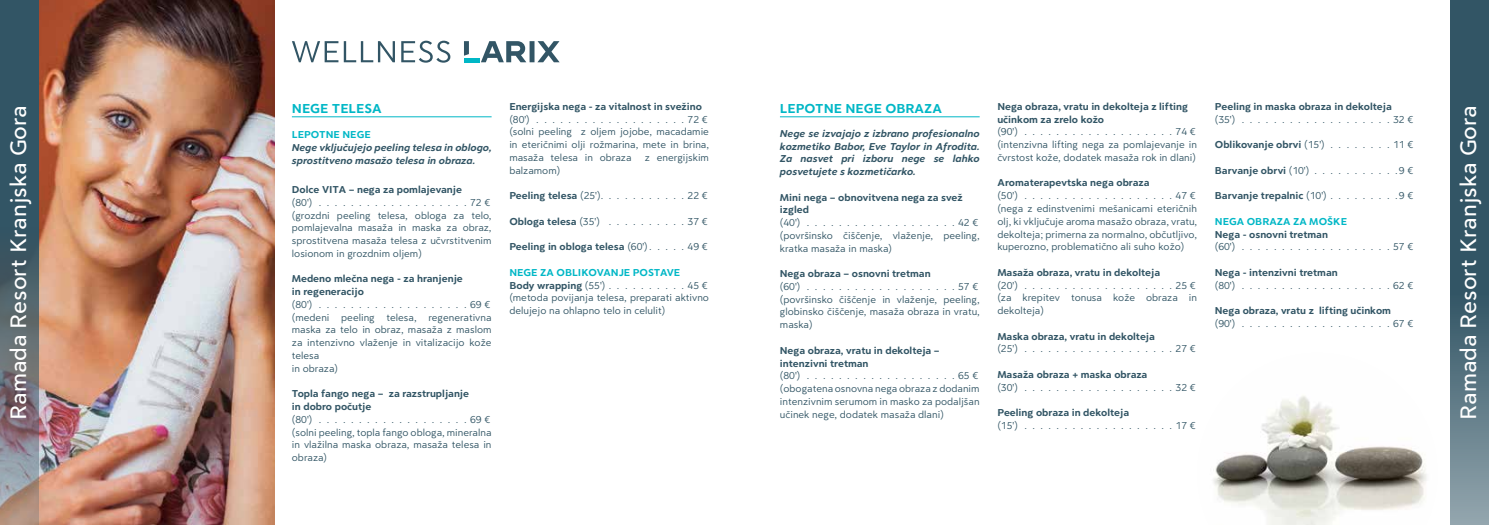
<style>
.page{position:relative;width:1489px;height:525px;background:#fff}
.page>*{position:absolute;margin:0;border:0;box-sizing:border-box;transform-origin:0 0}
.t1{font:500 23.75px "Clarika Pro Grot";color:#fff}
.t2{font:700 13.75px "Clarika Pro Grot";color:#00b7c6}
.t3{font:10.62px/12.8px "Clarika Pro Grot";color:#325565;text-align:justify}
.t4{font:700 10.62px/12.8px "Clarika Pro Grot";color:#325565}
.t5{font:italic 700 10.62px/12.8px "Clarika Pro Grot";color:#325565}
.t6{font:700 10.62px/12.8px "Clarika Pro Grot";color:#00b7c6}
.s1{font-weight:400}
.s2{font-weight:700}
.s3{color:#325565}
.s4{font-weight:400;color:#325565}
</style>
<div class="page">
<img style="left:39px;top:0;width:235px;height:524px">
<hr style="left:292px;top:116px;width:199px;height:1px;background:#00b7c6">
<hr style="left:780px;top:116px;width:199px;height:1px;background:#00b7c6">
<svg style="left:1450px;top:0;width:38px;height:524px;background:#476675"></svg>
<svg style="left:0;top:0;width:39px;height:524px;background:#55656f"></svg>
<svg style="left:464px;top:41px;width:95px;height:21px"></svg>
<hr style="left:464px;top:58px;width:15px;height:4px;background:#00b7c6">
<svg style="left:292px;top:41px;width:158px;height:22px"></svg>
<img style="left:1213px;top:395px;width:214px;height:129px">
<p class="t4" style="left:997px;top:99px;width:192px">Nega obraza, vratu in dekolteja z lifting učinkom za zrelo kožo</p>
<p class="t3" style="left:997px;top:125px;width:22px">(90')</p>
<p class="t4" style="left:509px;top:99px;width:194px">Energijska nega - za vitalnost in svežino</p>
<p class="t3" style="left:509px;top:112px;width:22px">(80')</p>
<p class="t4" style="left:1214px;top:99px;width:178px">Peeling in maska obraza in dekolteja</p>
<p class="t3" style="left:1214px;top:112px;width:22px">(35')</p>
<p class="t3" style="left:1392px;top:112px;width:22px">32 €</p>
<p class="t4" style="left:1214px;top:138px;width:111px">Oblikovanje obrvi <span class="s1">(15')</span></p>
<p class="t3" style="left:1392px;top:138px;width:22px">11 €</p>
<p class="t3" style="left:1214px;top:163px;width:200px"><span class="s2">Barvanje obrvi</span> (10') . . . . . . . . . . 9 €</p>
<p class="t4" style="left:1214px;top:189px;width:200px">Barvanje trepalnic <span class="s1">(10') . . . . . . . . 9 €</span></p>
<p class="t6" style="left:1214px;top:214px;width:134px">NEGA OBRAZA ZA MOŠKE</p>
<p class="t4" style="left:1214px;top:227px;width:115px">Nega - osnovni tretman</p>
<p class="t3" style="left:1214px;top:240px;width:22px">(60')</p>
<p class="t3" style="left:1392px;top:240px;width:22px">57 €</p>
<p class="t4" style="left:1214px;top:265px;width:124px">Nega - intenzivni tretman</p>
<p class="t3" style="left:1214px;top:278px;width:22px">(80')</p>
<p class="t3" style="left:1392px;top:278px;width:22px">62 €</p>
<p class="t4" style="left:1214px;top:303px;width:178px">Nega obraza, vratu z lifting učinkom</p>
<p class="t3" style="left:1214px;top:316px;width:22px">(90')</p>
<p class="t3" style="left:1392px;top:316px;width:22px">67 €</p>
<p class="t2" style="left:292px;top:100px;width:91px">NEGE TELESA</p>
<p class="t6" style="left:292px;top:128px;width:80px">LEPOTNE NEGE</p>
<p class="t5" style="left:292px;top:141px;width:201px">Nege vključujejo peeling telesa in oblogo, sprostitveno masažo telesa in obraza.</p>
<p class="t4" style="left:292px;top:183px;width:172px">Dolce VITA – nega za pomlajevanje</p>
<p class="t3" style="left:292px;top:195px;width:22px">(80')</p>
<p class="t2" style="left:780px;top:100px;width:163px">LEPOTNE NEGE OBRAZA</p>
<p class="t5" style="left:780px;top:126px;width:201px;text-align:justify">Nege se izvajajo z izbrano profesionalno kozmetiko Babor, Eve Taylor in Afrodita.<br>Za nasvet pri izboru nege se lahko posvetujete s kozmetičarko.</p>
<p class="t4" style="left:780px;top:190px;width:184px">Mini nega – obnovitvena nega za svež izgled</p>
<p class="t3" style="left:780px;top:216px;width:22px">(40')</p>
<h1 class="t1" style="left:4px;top:419px;width:316px;rotate:-90deg">Ramada Resort Kranjska Gora</h1>
<h1 class="t1" style="left:1453px;top:419px;width:316px;rotate:-90deg">Ramada Resort Kranjska Gora</h1>
<p class="t3" style="left:509px;top:112px;width:201px;text-indent:178px">72 € (solni peeling z oljem jojobe, macadamie in eteričnimi olji rožmarina, mete in brina, masaža telesa in obraza</p>
<p class="t3" style="left:997px;top:125px;width:201px;text-indent:178px">74 € (intenzivna lifting nega za pomlajevanje in čvrstost kože, dodatek masaža rok in dlani)</p>
<p class="t4" style="left:997px;top:176px;width:154px">Aromaterapevtska nega obraza</p>
<p class="t3" style="left:997px;top:189px;width:22px">(50')</p>
<p class="t3" style="left:645px;top:151px;width:66px">z energijskim</p>
<p class="t3" style="left:509px;top:163px;width:52px">balzamom)</p>
<p class="t3" style="left:509px;top:189px;width:166px"><span class="s2">Peeling telesa</span> (25') . . . . . . . . . .</p>
<p class="t3" style="left:687px;top:189px;width:22px">22 €</p>
<p class="t4" style="left:509px;top:214px;width:92px">Obloga telesa <span class="s1">(35')</span></p>
<p class="t3" style="left:687px;top:214px;width:22px">37 €</p>
<p class="t4" style="left:509px;top:240px;width:166px">Peeling in obloga telesa <span class="s1">(60') . . . .</span></p>
<p class="t3" style="left:687px;top:240px;width:22px">49 €</p>
<p class="t6" style="left:509px;top:265px;width:172px">NEGE ZA OBLIKOVANJE POSTAVE<br><span class="s3">Body wrapping</span> <span class="s4">(55') . . . . . . . . .</span></p>
<p class="t3" style="left:997px;top:189px;width:201px;text-indent:178px">47 € (nega z edinstvenimi mešanicami eteričnih olj, ki vključuje aroma masažo obraza, vratu, dekolteja; primerna za normalno, občutljivo, kuperozno, problematično ali suho kožo)</p>
<p class="t4" style="left:997px;top:265px;width:164px">Masaža obraza, vratu in dekolteja</p>
<p class="t3" style="left:997px;top:278px;width:22px">(20')</p>
<p class="t3" style="left:292px;top:195px;width:201px;text-indent:178px">72 € (grozdni peeling telesa, obloga za telo, pomlajevalna masaža in maska za obraz, sprostitvena masaža telesa z učvrstitvenim losionom in grozdnim oljem)</p>
<p class="t4" style="left:292px;top:272px;width:172px">Medeno mlečna nega - za hranjenje in regeneracijo</p>
<p class="t3" style="left:292px;top:297px;width:22px">(80')</p>
<p class="t3" style="left:780px;top:216px;width:201px;text-indent:178px">42 € (površinsko čiščenje, vlaženje, peeling, kratka masaža in maska)</p>
<p class="t4" style="left:780px;top:267px;width:152px">Nega obraza – osnovni tretman</p>
<p class="t3" style="left:780px;top:279px;width:22px">(60')</p>
<p class="t3" style="left:997px;top:278px;width:201px;text-indent:178px">25 € (za krepitev tonusa kože obraza in dekolteja)</p>
<p class="t4" style="left:997px;top:329px;width:159px">Maska obraza, vratu in dekolteja</p>
<p class="t3" style="left:997px;top:342px;width:22px">(25')</p>
<p class="t3" style="left:1175px;top:342px;width:22px">27 €</p>
<p class="t4" style="left:997px;top:367px;width:151px">Masaža obraza + maska obraza</p>
<p class="t3" style="left:997px;top:380px;width:22px">(30')</p>
<p class="t3" style="left:1175px;top:380px;width:22px">32 €</p>
<p class="t4" style="left:997px;top:405px;width:133px">Peeling obraza in dekolteja</p>
<p class="t3" style="left:997px;top:418px;width:22px">(15')</p>
<p class="t3" style="left:1175px;top:418px;width:22px">17 €</p>
<p class="t3" style="left:509px;top:278px;width:201px;text-indent:178px">45 € (metoda povijanja telesa, preparati aktivno delujejo na ohlapno telo in celulit)</p>
<p class="t3" style="left:780px;top:279px;width:201px;text-indent:178px">57 € (površinsko čiščenje in vlaženje, peeling, globinsko čiščenje, masaža obraza in vratu, maska)</p>
<p class="t4" style="left:780px;top:343px;width:161px">Nega obraza, vratu in dekolteja – intenzivni tretman</p>
<p class="t3" style="left:780px;top:369px;width:22px">(80')</p>
<p class="t3" style="left:292px;top:297px;width:201px;text-align:left;text-indent:178px">69 € (medeni peeling telesa, regenerativna maska za telo in obraz, masaža z maslom za intenzivno vlaženje in vitalizacijo kože telesa<br>in obraza)</p>
<p class="t4" style="left:292px;top:387px;width:179px">Topla fango nega – za razstrupljanje in dobro počutje</p>
<p class="t3" style="left:292px;top:412px;width:22px">(80')</p>
<p class="t3" style="left:780px;top:369px;width:201px;text-indent:178px">65 € (obogatena osnovna nega obraza z dodanim intenzivnim serumom in masko za podaljšan učinek nege, dodatek masaža dlani)</p>
<p class="t3" style="left:292px;top:412px;width:201px;text-indent:178px">69 € (solni peeling, topla fango obloga, mineralna in vlažilna maska obraza, masaža telesa in obraza)</p>
</div>
